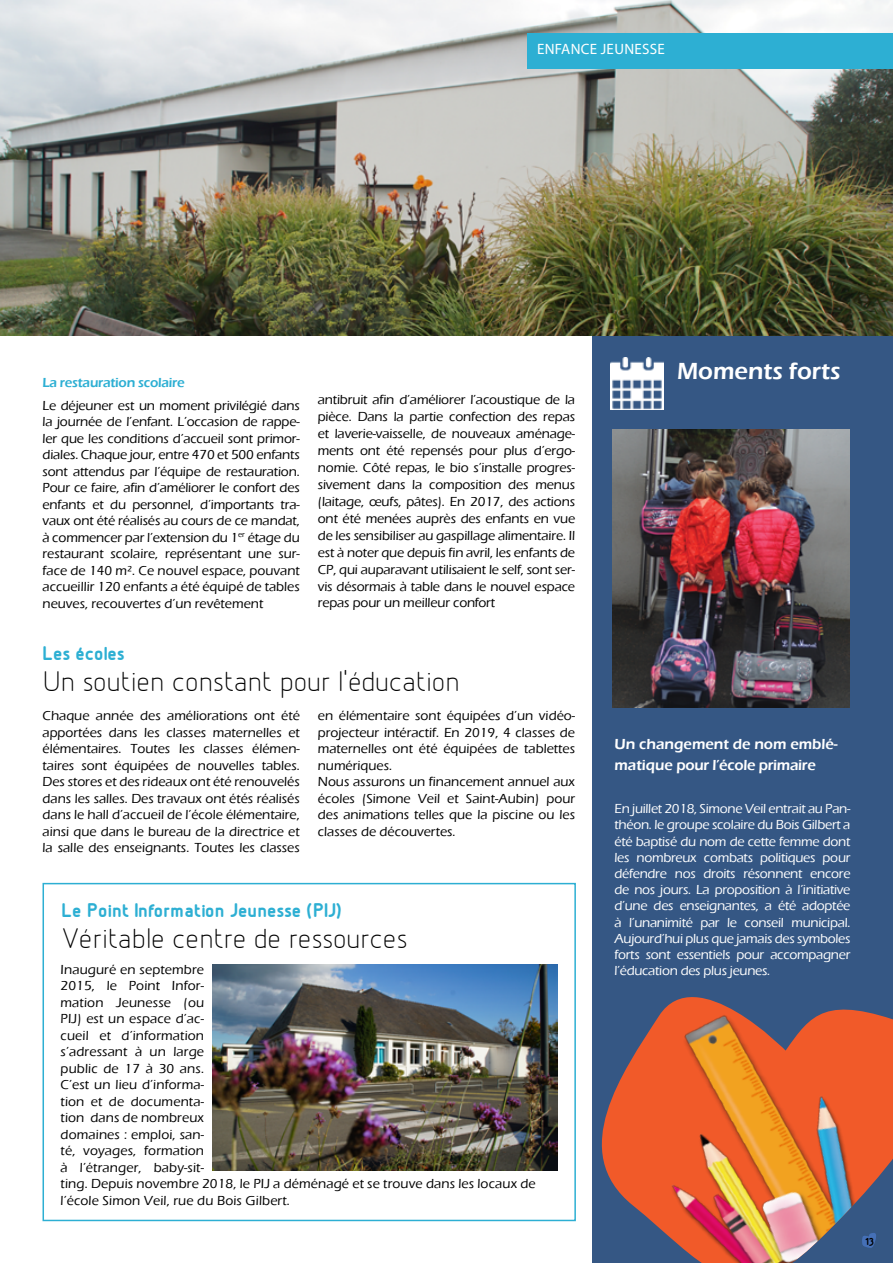
<style>
.page{position:relative;width:893px;height:1263px;background:#fff}
.page>*{position:absolute;margin:0;border:0;box-sizing:border-box;transform-origin:0 0}
.t1{font:30px "Designio";color:#000}
.t2{font:600 24px "Eras ITC";color:#fff}
.t3{font:700 21px "Designio";color:#2dafd3}
.t4{font:600 15px/21px "Eras ITC";color:#fff}
.t5{font:15px "Myriad Pro";color:#fff}
.t6{font:500 13.5px/16.5px "Eras ITC";color:#000;text-align:justify}
.t7{font:500 13.5px/16.2px "Eras ITC";letter-spacing:-.02em;color:#fff;text-align:justify}
.t8{font:600 13.5px "Eras ITC";letter-spacing:-.02em;color:#2dafd3}
.t9{font:700 11.55px "Designio";color:#000}
</style>
<div class="page">
<div style="left:592px;top:0;width:301px;height:1263px;background:#355784"></div>
<img style="left:0;top:0;width:893px;height:336px">
<div style="left:528px;top:34px;width:365px;height:35px;background:#2dafd3"></div>
<img style="left:612px;top:429px;width:237px;height:279px">
<svg style="left:566px;top:997px;width:150px;height:225px"></svg>
<img style="left:634px;top:1002px;width:259px;height:261px">
<img style="left:213px;top:964px;width:344px;height:206px">
<div style="left:43px;top:883px;width:533px;height:338px;border:2px solid #2dafd3"></div>
<img style="left:610px;top:358px;width:53px;height:51px">
<svg style="left:861px;top:1232px;width:17px;height:18px"></svg>
<p class="t5" style="left:537px;top:40px;width:10px">ENFANCE</p>
<p class="t5" style="left:601px;top:40px;width:33px">JEUNESSE</p>
<p class="t8" style="left:43px;top:375px;width:144px">La restauration scolaire</p>
<p class="t6" style="left:43px;top:397px;width:259px">Le déjeuner est un moment privilégié dans la journée de l’enfant. L’occasion de rappe&shy;ler que les conditions d’accueil sont primor&shy;diales. Chaque jour, entre 470 et 500 enfants sont attendus par l’équipe de restauration.<br>Pour ce faire, afin d’améliorer le confort des enfants et du personnel, d’importants tra&shy;vaux ont été réalisés au cours de ce mandat, à commencer par l’extension du 1<sup>er</sup> étage du restaurant scolaire, représentant une sur&shy;face de 140 m². Ce nouvel espace, pouvant accueillir 120 enfants a été équipé de tables neuves, recouvertes d’un revêtement</p>
<p class="t6" style="left:318px;top:391px;width:259px;line-height:17px">antibruit afin d’améliorer l’acoustique de la pièce. Dans la partie confection des repas et laverie-vaisselle, de nouveaux aménage&shy;ments ont été repensés pour plus d’ergo&shy;nomie. Côté repas, le bio s’installe progres&shy;sivement dans la composition des menus (laitage, œufs, pâtes). En 2017, des actions ont été menées auprès des enfants en vue de les sensibiliser au gaspillage alimentaire. Il est à noter que depuis fin avril, les enfants de CP, qui auparavant utilisaient le self, sont ser&shy;vis désormais à table dans le nouvel espace repas pour un meilleur confort</p>
<h3 class="t3" style="left:43px;top:642px;width:84px">Les écoles</h3>
<h1 class="t1" style="left:43px;top:666px;width:419px">Un soutien constant pour l’éducation</h1>
<p class="t6" style="left:43px;top:707px;width:259px">Chaque année des améliorations ont été apportées dans les classes maternelles et élémentaires. Toutes les classes élémen&shy;taires sont équipées de nouvelles tables.<br>Des stores et des rideaux ont été renouvelés dans les salles. Des travaux ont étés réalisés dans le hall d’accueil de l’école élémentaire, ainsi que dans le bureau de la directrice et la salle des enseignants. Toutes les classes</p>
<p class="t6" style="left:318px;top:707px;width:259px;text-align:left">en élémentaire sont équipées d’un vidéo&shy;projecteur intéractif. En 2019, 4 classes de maternelles ont été équipées de tablettes numériques.<br>Nous assurons un financement annuel aux écoles (Simone Veil et Saint-Aubin) pour des animations telles que la piscine ou les classes de découvertes.</p>
<h3 class="t3" style="left:62px;top:898px;width:282px">Le Point Information Jeunesse (PIJ)</h3>
<h1 class="t1" style="left:62px;top:923px;width:347px">Véritable centre de ressources</h1>
<p class="t6" style="left:61px;top:961px;width:477px;text-align:left">Inauguré en septembre<br>2015, le Point Infor-<br>mation Jeunesse (ou<br>PIJ) est un espace d’ac-<br>cueil et d’information<br>s’adressant à un large<br>public de 17 à 30 ans.<br>C’est un lieu d’informa-<br>tion et de documenta-<br>tion dans de nombreux<br>domaines : emploi, san-<br>té, voyages, formation<br>à l’étranger, baby-sit-<br>ting. Depuis novembre 2018, le PIJ a déménagé et se trouve dans les locaux de l’école Simon Veil, rue du Bois Gilbert.</p>
<h2 class="t2" style="left:677px;top:358px;width:165px">Moments forts</h2>
<p class="t4" style="left:614px;top:733px;width:225px">Un changement de nom emblé&shy;matique pour l’école primaire</p>
<p class="t7" style="left:614px;top:801px;width:238px">En juillet 2018, Simone Veil entrait au Pan&shy;théon. le groupe scolaire du Bois Gilbert a été baptisé du nom de cette femme dont les nombreux combats politiques pour défendre nos droits résonnent encore de nos jours. La proposition à l’initiative d’une des enseignantes, a été adoptée à l’unanimité par le conseil municipal.<br>Aujourd’hui plus que jamais des symboles forts sont essentiels pour accompagner l’éducation des plus jeunes.</p>
<p class="t9" style="left:865px;top:1235px;width:11px">13</p>
</div>
